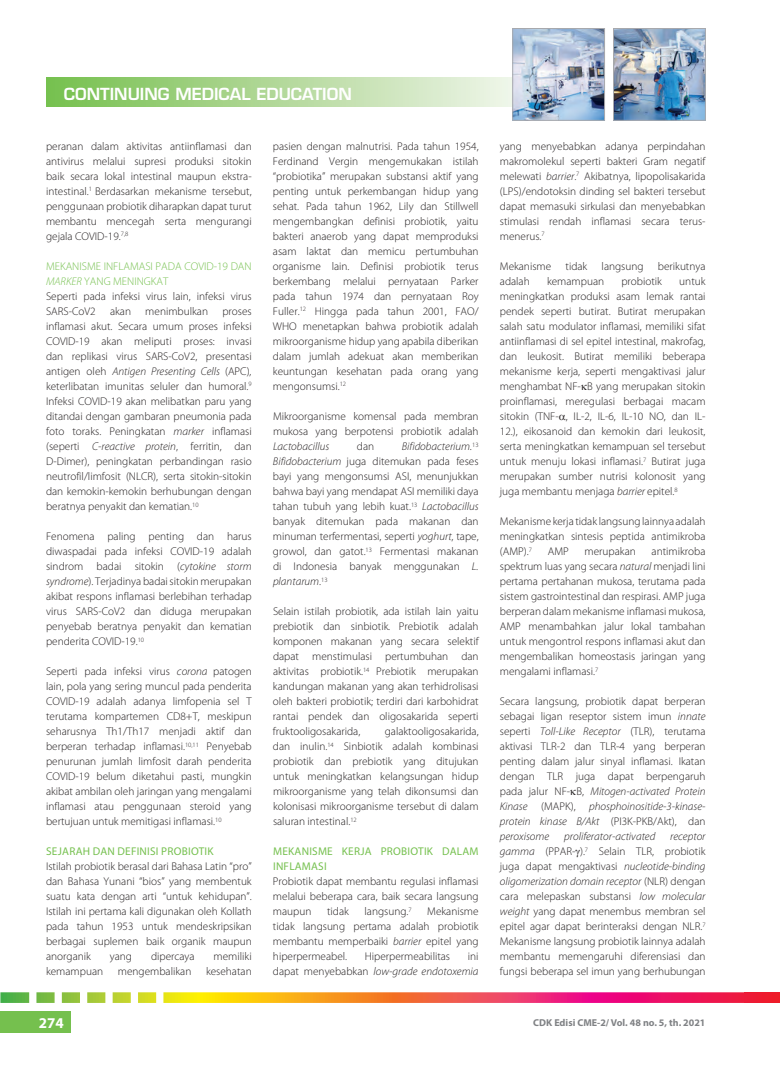
<style>
.page{position:relative;width:780px;height:1088px;background:#fff}
.page>*{position:absolute;margin:0;border:0;box-sizing:border-box;transform-origin:0 0}
.t1{font:600 16.25px "Eurostile LT Std";color:#fff}
.t2{font:700 15px "Myriad Pro";color:#fff}
.t3{font:300 11.25px/15px "Myriad Pro";color:#231f20;text-align:justify}
.t4{font:italic 300 11.25px/15px "Myriad Pro";color:#231f20;text-align:right}
.t5{font:11.25px/15px "Myriad Pro";letter-spacing:.02em;color:#75c04e}
.t6{font:700 10px "Myriad Pro";color:#808285}
.s1{color:#75c04e}
.s2{font-style:italic;color:#75c04e}
.s3{font-style:italic}
.s4{font-style:normal}
</style>
<div class="page">
<div style="left:0;top:1012px;width:71px;height:21px;background:#75c04e"></div>
<svg style="left:0;top:992px;width:780px;height:11px;background:#e57c4f"></svg>
<svg style="left:46px;top:78px;width:466px;height:29px;background:#b2d99a"></svg>
<img style="left:615px;top:30px;width:88px;height:88px">
<div style="left:613px;top:28px;width:92px;height:92px;border:1px solid #a8a9ad"></div>
<img style="left:514px;top:30px;width:88px;height:88px">
<div style="left:512px;top:28px;width:92px;height:92px;border:1px solid #a8a9ad"></div>
<h1 class="t1" style="left:64px;top:84px;width:289px">CONTINUING MEDICAL EDUCATION</h1>
<p class="t3" style="left:46px;top:139px;width:207px">peranan dalam aktivitas antiinflamasi dan antivirus melalui supresi produksi sitokin baik secara lokal intestinal maupun ekstra&shy;intestinal.<sup>1</sup> Berdasarkan mekanisme tersebut, penggunaan probiotik diharapkan dapat turut membantu mencegah serta mengurangi gejala COVID-19.<sup>7,8</sup></p>
<p class="t3" style="left:46px;top:259px;width:207px;text-align:left"><span class="s1">MEKANISME INFLAMASI PADA COVID-19 DAN<br></span><span class="s2">MARKER</span> <span class="s1">YANG MENINGKAT<br></span>Seperti pada infeksi virus lain, infeksi virus<br>SARS-CoV2</p>
<p class="t3" style="left:110px;top:304px;width:23px">akan</p>
<p class="t3" style="left:145px;top:304px;width:64px">menimbulkan</p>
<p class="t3" style="left:46px;top:304px;width:207px;text-indent:176px">proses inflamasi akut. Secara umum proses infeksi COVID-19 akan meliputi proses: invasi dan replikasi virus SARS-CoV2, presentasi antigen oleh <span class="s3">Antigen Presenting Cells</span> (APC)<span class="s3">, </span>keterlibatan imunitas seluler dan humoral.<sup>9<br></sup>Infeksi COVID-19 akan melibatkan paru yang ditandai dengan gambaran pneumonia pada foto toraks. Peningkatan <span class="s3">marker</span> inflamasi (seperti <span class="s3">C-reactive protein</span>, ferritin, dan D-Dimer), peningkatan perbandingan rasio neutrofil/limfosit (NLCR), serta sitokin-sitokin dan kemokin-kemokin berhubungan dengan beratnya penyakit dan kematian.<sup>10</sup></p>
<p class="t3" style="left:46px;top:529px;width:207px">Fenomena paling penting dan harus diwaspadai pada infeksi COVID-19 adalah sindrom badai sitokin (<span class="s3">cytokine storm syndrome</span>). Terjadinya badai sitokin merupakan akibat respons inflamasi berlebihan terhadap virus SARS-CoV2 dan diduga merupakan penyebab beratnya penyakit dan kematian penderita COVID-19.<sup>10</sup></p>
<p class="t3" style="left:46px;top:664px;width:207px">Seperti pada infeksi virus <span class="s3">corona</span> patogen lain, pola yang sering muncul pada penderita COVID-19 adalah adanya limfopenia sel T terutama kompartemen CD8+T, meskipun seharusnya Th1/Th17 menjadi aktif dan berperan terhadap inflamasi.<sup>10,11</sup> Penyebab penurunan jumlah limfosit darah penderita COVID-19 belum diketahui pasti, mungkin akibat ambilan oleh jaringan yang mengalami inflamasi atau penggunaan steroid yang bertujuan untuk memitigasi inflamasi.<sup>10</sup></p>
<p class="t5" style="left:46px;top:844px;width:169px">SEJARAH DAN DEFINISI PROBIOTIK</p>
<p class="t3" style="left:46px;top:859px;width:207px">Istilah probiotik berasal dari Bahasa Latin “pro” dan Bahasa Yunani “bios” yang membentuk suatu kata dengan arti “untuk kehidupan”.<br>Istilah ini pertama kali digunakan oleh Kollath pada tahun 1953 untuk mendeskripsikan berbagai suplemen baik organik maupun anorganik</p>
<p class="t3" style="left:110px;top:949px;width:24px">yang</p>
<p class="t3" style="left:151px;top:949px;width:45px">dipercaya</p>
<p class="t3" style="left:213px;top:949px;width:40px">memiliki</p>
<p class="t3" style="left:46px;top:964px;width:59px">kemampuan</p>
<p class="t3" style="left:118px;top:964px;width:75px">mengembalikan</p>
<p class="t3" style="left:206px;top:964px;width:47px">kesehatan</p>
<p class="t3" style="left:273px;top:139px;width:207px">pasien dengan malnutrisi. Pada tahun 1954, Ferdinand Vergin mengemukakan istilah “probiotika” merupakan substansi aktif yang penting untuk perkembangan hidup yang sehat. Pada tahun 1962, Lily dan Stillwell mengembangkan definisi probiotik, yaitu bakteri anaerob yang dapat memproduksi asam laktat dan memicu pertumbuhan organisme lain. Definisi probiotik terus berkembang melalui pernyataan Parker pada tahun 1974 dan pernyataan Roy Fuller.<sup>12</sup> Hingga pada tahun 2001, FAO/ WHO menetapkan bahwa probiotik adalah mikroorganisme hidup yang apabila diberikan dalam jumlah adekuat akan memberikan keuntungan kesehatan pada orang yang mengonsumsi.<sup>12</sup></p>
<p class="t3" style="left:273px;top:409px;width:207px">Mikroorganisme komensal pada membran mukosa yang berpotensi probiotik adalah</p>
<p class="t4" style="left:273px;top:439px;width:58px">Lactobacillus</p>
<p class="t3" style="left:357px;top:439px;width:19px">dan</p>
<p class="t3" style="left:273px;top:439px;width:207px;text-indent:129px"><span class="s3">Bifidobacterium.</span><sup>13<br></sup><span class="s3">Bifidobacterium</span> juga ditemukan pada feses bayi yang mengonsumsi ASI, menunjukkan bahwa bayi yang mendapat ASI memiliki daya tahan tubuh yang lebih kuat.<sup>13</sup> <span class="s3">Lactobacillus </span>banyak ditemukan pada makanan dan minuman terfermentasi, seperti <span class="s3">yoghurt</span>, tape, growol, dan gatot.<sup>13</sup> Fermentasi makanan di Indonesia banyak menggunakan <span class="s3">L. plantarum</span>.<sup>13</sup></p>
<p class="t3" style="left:273px;top:604px;width:207px">Selain istilah probiotik, ada istilah lain yaitu prebiotik dan sinbiotik<span class="s3">.</span> Prebiotik adalah komponen makanan yang secara selektif dapat menstimulasi pertumbuhan dan aktivitas probiotik.<sup>14</sup> Prebiotik merupakan kandungan makanan yang akan terhidrolisasi oleh bakteri probiotik; terdiri dari karbohidrat rantai pendek dan oligosakarida seperti fruktooligosakarida,</p>
<p class="t3" style="left:273px;top:724px;width:207px;text-indent:112px">galaktooligosakarida, dan inulin.<sup>14</sup> Sinbiotik adalah kombinasi probiotik dan prebiotik yang ditujukan untuk meningkatkan kelangsungan hidup mikroorganisme yang telah dikonsumsi dan kolonisasi mikroorganisme tersebut di dalam saluran intestinal.<sup>12</sup></p>
<p class="t5" style="left:273px;top:844px;width:207px">MEKANISME KERJA PROBIOTIK DALAM<br>INFLAMASI</p>
<p class="t3" style="left:273px;top:874px;width:207px">Probiotik dapat membantu regulasi inflamasi melalui beberapa cara, baik secara langsung maupun</p>
<p class="t3" style="left:327px;top:904px;width:23px">tidak</p>
<p class="t3" style="left:364px;top:904px;width:49px">langsung.<sup>7</sup></p>
<p class="t3" style="left:273px;top:904px;width:207px;text-indent:154px">Mekanisme tidak langsung pertama adalah probiotik membantu memperbaiki <span class="s3">barrier</span> epitel yang hiperpermeabel.</p>
<p class="t3" style="left:365px;top:949px;width:87px">Hiperpermeabilitas</p>
<p class="t4" style="left:273px;top:949px;width:207px"><span class="s4">ini<br>dapat menyebabkan</span> low-grade endotoxemia</p>
<p class="t3" style="left:500px;top:139px;width:207px">yang menyebabkan adanya perpindahan makromolekul seperti bakteri Gram negatif melewati <span class="s3">barrier</span>.<sup>7</sup> Akibatnya, lipopolisakarida (LPS)/endotoksin dinding sel bakteri tersebut dapat memasuki sirkulasi dan menyebabkan stimulasi rendah inflamasi secara terus&shy;menerus.<sup>7</sup></p>
<p class="t3" style="left:500px;top:259px;width:53px">Mekanisme</p>
<p class="t3" style="left:565px;top:259px;width:23px">tidak</p>
<p class="t3" style="left:601px;top:259px;width:43px">langsung</p>
<p class="t3" style="left:658px;top:259px;width:49px">berikutnya</p>
<p class="t3" style="left:500px;top:274px;width:31px">adalah</p>
<p class="t3" style="left:547px;top:274px;width:59px">kemampuan</p>
<p class="t3" style="left:621px;top:274px;width:42px">probiotik</p>
<p class="t3" style="left:500px;top:274px;width:207px;text-indent:179px">untuk meningkatkan produksi asam lemak rantai pendek seperti butirat. Butirat merupakan salah satu modulator inflamasi, memiliki sifat antiinflamasi di sel epitel intestinal, makrofag, dan leukosit. Butirat memiliki beberapa mekanisme kerja, seperti mengaktivasi jalur menghambat NF- B yang merupakan sitokin proinflamasi, meregulasi berbagai macam sitokin (TNF- , IL-2, IL-6, IL-10 NO, dan IL-12.), eikosanoid dan kemokin dari leukosit, serta meningkatkan kemampuan sel tersebut untuk menuju lokasi inflamasi.<sup>7</sup> Butirat juga merupakan sumber nutrisi kolonosit yang juga membantu menjaga <span class="s3">barrier</span> epitel.<sup>8</sup></p>
<p class="t3" style="left:500px;top:514px;width:207px">Mekanisme kerja tidak langsung lainnya adalah meningkatkan sintesis peptida antimikroba (AMP).<sup>7</sup></p>
<p class="t3" style="left:500px;top:544px;width:207px;text-indent:152px">antimikroba spektrum luas yang secara <span class="s3">natural</span> menjadi lini pertama pertahanan mukosa, terutama pada sistem gastrointestinal dan respirasi. AMP juga berperan dalam mekanisme inflamasi mukosa, AMP menambahkan jalur lokal tambahan untuk mengontrol respons inflamasi akut dan mengembalikan homeostasis jaringan yang mengalami inflamasi.<sup>7</sup></p>
<p class="t3" style="left:500px;top:694px;width:207px">Secara langsung, probiotik dapat berperan sebagai ligan reseptor sistem imun <span class="s3">innate </span>seperti <span class="s3">Toll-Like Receptor</span> (TLR), terutama aktivasi TLR-2 dan TLR-4 yang berperan penting dalam jalur sinyal inflamasi. Ikatan dengan TLR juga dapat berpengaruh pada jalur NF- B, <span class="s3">Mitogen-activated Protein Kinase</span> (MAPK), <span class="s3">phosphoinositide-3-kinase&shy;protein kinase B/Akt</span> (PI3K-PKB/Akt), dan <span class="s3">peroxisome</span></p>
<p class="t3" style="left:547px;top:544px;width:22px">AMP</p>
<p class="t3" style="left:584px;top:544px;width:53px">merupakan</p>
<p class="t4" style="left:564px;top:829px;width:93px">proliferator-activated</p>
<p class="t3" style="left:500px;top:829px;width:207px;text-indent:170px"><span class="s3">receptor gamma</span> (PPAR- ).<sup>7</sup> Selain TLR, probiotik juga dapat mengaktivasi <span class="s3">nucleotide-binding oligomerization domain receptor</span> (NLR) dengan cara melepaskan substansi <span class="s3">low molecular weight</span> yang dapat menembus membran sel epitel agar dapat berinteraksi dengan NLR.<sup>7<br></sup>Mekanisme langsung probiotik lainnya adalah membantu memengaruhi diferensiasi dan fungsi beberapa sel imun yang berhubungan</p>
<h2 class="t2" style="left:39px;top:1013px;width:26px">274</h2>
<p class="t6" style="left:533px;top:1016px;width:174px">CDK Edisi CME-2/ Vol. 48 no. 5, th. 2021</p>
</div>
